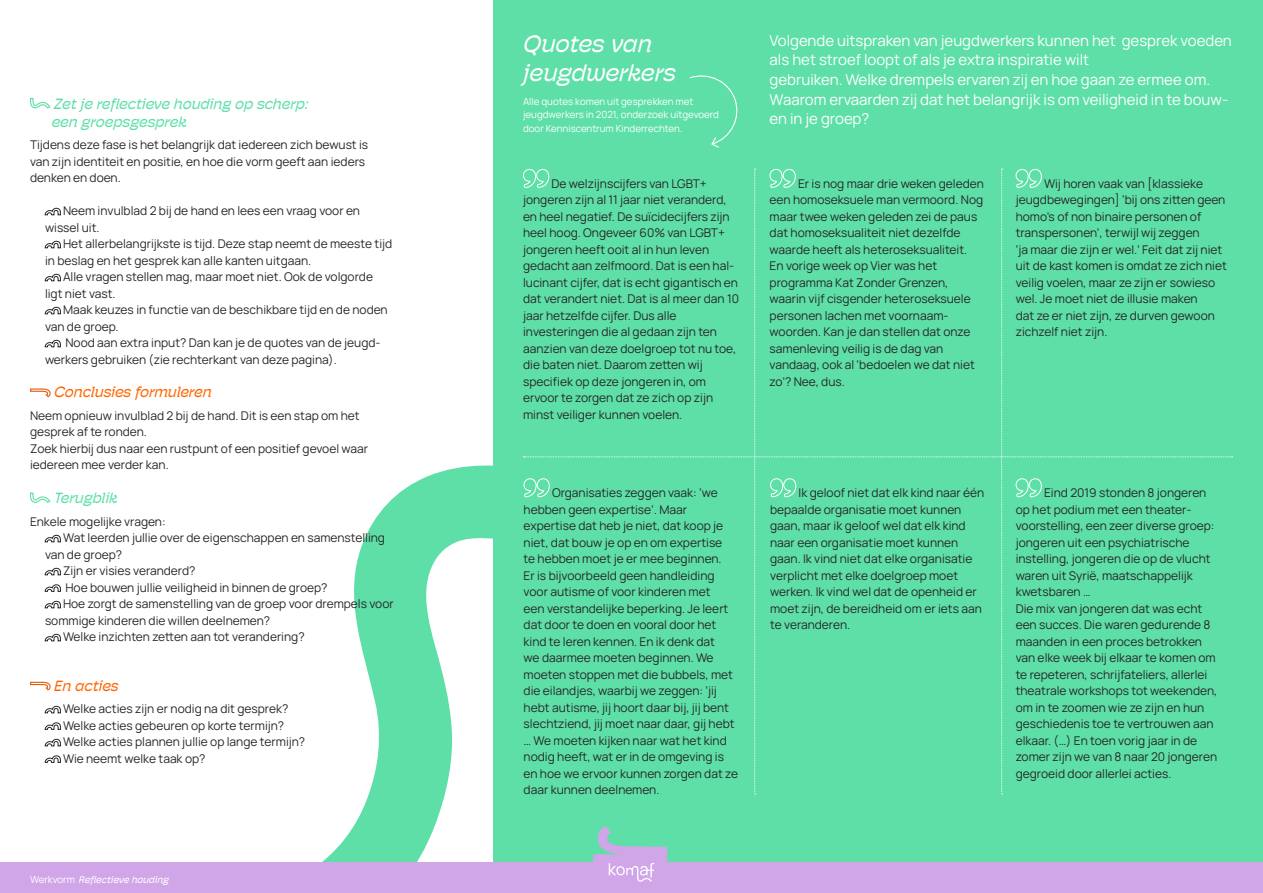
<style>
.page{position:relative;width:1263px;height:893px;background:#fff}
.page>*{position:absolute;margin:0;border:0;box-sizing:border-box;transform-origin:0 0}
.t1{font:italic 24px/28.8px "Hoss Round";letter-spacing:-.01em;color:#fff}
.t2{font:200 15px/19.5px "Manrope";color:#fff}
.t3{font:italic 15px/18px "Hoss Round";letter-spacing:-.01em;color:#5edfa8}
.t4{font:italic 15px "Hoss Round";letter-spacing:-.01em;color:#f60}
.t5{font:200 12px/16.5px "Manrope";color:#262626}
.t6{font:200 9.75px/13.5px "Manrope";color:#fff}
.t7{font:italic 9.75px "Hoss Round";letter-spacing:-.015em;color:#fff}
.s1{font-family:"Manrope";font-weight:200;font-style:normal}
</style>
<div class="page">
<svg style="left:228px;top:465px;width:265px;height:398px"></svg>
<svg style="left:30px;top:97px;width:21px;height:12px"></svg>
<svg style="left:45px;top:208px;width:16px;height:7px"></svg>
<svg style="left:45px;top:241px;width:16px;height:7px"></svg>
<svg style="left:45px;top:274px;width:16px;height:7px"></svg>
<svg style="left:45px;top:307px;width:16px;height:7px"></svg>
<svg style="left:45px;top:340px;width:16px;height:7px"></svg>
<svg style="left:30px;top:388px;width:21px;height:10px"></svg>
<svg style="left:30px;top:492px;width:21px;height:11px"></svg>
<svg style="left:45px;top:535px;width:16px;height:7px"></svg>
<svg style="left:45px;top:568px;width:16px;height:7px"></svg>
<svg style="left:45px;top:584px;width:16px;height:8px"></svg>
<svg style="left:45px;top:601px;width:16px;height:7px"></svg>
<svg style="left:45px;top:634px;width:16px;height:7px"></svg>
<svg style="left:30px;top:681px;width:21px;height:10px"></svg>
<svg style="left:45px;top:706px;width:16px;height:7px"></svg>
<svg style="left:45px;top:722px;width:16px;height:8px"></svg>
<svg style="left:45px;top:739px;width:16px;height:7px"></svg>
<svg style="left:45px;top:755px;width:16px;height:8px"></svg>
<div style="left:493px;top:0;width:770px;height:877px;background:#5edfa8"></div>
<svg style="left:523px;top:169px;width:709px;height:625px"></svg>
<svg style="left:689px;top:75px;width:49px;height:73px"></svg>
<div style="left:0;top:863px;width:1263px;height:30px;background:#d1a6e9"></div>
<svg style="left:593px;top:826px;width:76px;height:56px"></svg>
<p class="t3" style="left:52px;top:94px;width:258px">Zet je reflectieve houding op scherp: een groepsgesprek</p>
<p class="t5" style="left:30px;top:136px;width:340px">Tijdens deze fase is het belangrijk dat iedereen zich bewust is van zijn identiteit en positie, en hoe die vorm geeft aan ieders denken en doen.</p>
<p class="t5" style="left:45px;top:202px;width:317px;text-indent:18px">Neem invulblad 2 bij de hand en lees een vraag voor en wissel uit.</p>
<p class="t5" style="left:63px;top:235px;width:331px">Het allerbelangrijkste is tijd. Deze stap neemt de meeste tijd</p>
<p class="t5" style="left:45px;top:251px;width:268px">in beslag en het gesprek kan alle kanten uitgaan.</p>
<p class="t5" style="left:63px;top:268px;width:311px">Alle vragen stellen mag, maar moet niet. Ook de volgorde</p>
<p class="t5" style="left:45px;top:284px;width:72px">ligt niet vast.</p>
<p class="t5" style="left:63px;top:301px;width:326px">Maak keuzes in functie van de beschikbare tijd en de noden</p>
<p class="t5" style="left:45px;top:317px;width:75px">van de groep.</p>
<p class="t5" style="left:65px;top:334px;width:317px">Nood aan extra input? Dan kan je de quotes van de jeugd-</p>
<p class="t5" style="left:45px;top:350px;width:293px">werkers gebruiken (zie rechterkant van deze pagina).</p>
<p class="t4" style="left:54px;top:384px;width:159px">Conclusies formuleren</p>
<p class="t5" style="left:30px;top:407px;width:340px">Neem opnieuw invulblad 2 bij de hand. Dit is een stap om het gesprek af te ronden.<br>Zoek hierbij dus naar een rustpunt of een positief gevoel waar iedereen mee verder kan.</p>
<p class="t3" style="left:54px;top:489px;width:65px">Terugblik</p>
<p class="t5" style="left:30px;top:512px;width:137px">Enkele mogelijke vragen:</p>
<p class="t5" style="left:63px;top:529px;width:323px">Wat leerden jullie over de eigenschappen en samenstelling</p>
<p class="t5" style="left:45px;top:545px;width:79px">van de groep?</p>
<p class="t5" style="left:63px;top:562px;width:134px">Zijn er visies veranderd?</p>
<p class="t5" style="left:65px;top:578px;width:264px">Hoe bouwen jullie veiligheid in binnen de groep?</p>
<p class="t5" style="left:63px;top:595px;width:332px">Hoe zorgt de samenstelling van de groep voor drempels voor</p>
<p class="t5" style="left:45px;top:611px;width:227px">sommige kinderen die willen deelnemen?</p>
<p class="t5" style="left:63px;top:628px;width:243px">Welke inzichten zetten aan tot verandering?</p>
<p class="t4" style="left:54px;top:677px;width:66px">En acties</p>
<p class="t5" style="left:63px;top:700px;width:244px">Welke acties zijn er nodig na dit gesprek?<br>Welke acties gebeuren op korte termijn?<br>Welke acties plannen jullie op lange termijn?<br>Wie neemt welke taak op?</p>
<p class="t7" style="left:30px;top:874px;width:140px"><span class="s1">Werkvorm</span> Reflectieve houding</p>
<h1 class="t1" style="left:523px;top:30px;width:154px">Quotes van jeugdwerkers</h1>
<p class="t2" style="left:770px;top:30px;width:464px">Volgende uitspraken van jeugdwerkers kunnen het gesprek voeden als het stroef loopt of als je extra inspiratie wilt<br>gebruiken. Welke drempels ervaren zij en hoe gaan ze ermee om.<br>Waarom ervaarden zij dat het belangrijk is om veiligheid in te bouw&shy;en in je groep?</p>
<p class="t6" style="left:523px;top:94px;width:197px">Alle quotes komen uit gesprekken met jeugdwerkers in 2021, onderzoek uitgevoerd door Kenniscentrum Kinderrechten.</p>
<p class="t5" style="left:523px;top:175px;width:217px;text-indent:28px">De welzijnscijfers van LGBT+ jongeren zijn al 11 jaar niet veranderd, en heel negatief. De suïcidecijfers zijn heel hoog. Ongeveer 60% van LGBT+ jongeren heeft ooit al in hun leven gedacht aan zelfmoord. Dat is een hal&shy;lucinant cijfer, dat is echt gigantisch en dat verandert niet. Dat is al meer dan 10 jaar hetzelfde cijfer. Dus alle investeringen die al gedaan zijn ten aanzien van deze doelgroep tot nu toe, die baten niet. Daarom zetten wij specifiek op deze jongeren in, om ervoor te zorgen dat ze zich op zijn minst veiliger kunnen voelen.</p>
<p class="t5" style="left:524px;top:484px;width:216px;text-indent:28px">Organisaties zeggen vaak: ‘we hebben geen expertise’. Maar expertise dat heb je niet, dat koop je niet, dat bouw je op en om expertise<br>te hebben moet je er mee beginnen.<br>Er is bijvoorbeeld geen handleiding voor autisme of voor kinderen met<br>een verstandelijke beperking. Je leert dat door te doen en vooral door het kind te leren kennen. En ik denk dat<br>we daarmee moeten beginnen. We moeten stoppen met die bubbels, met die eilandjes, waarbij we zeggen: ‘jij hebt autisme, jij hoort daar bij, jij bent slechtziend, jij moet naar daar, gij hebt … We moeten kijken naar wat het kind nodig heeft, wat er in de omgeving is en hoe we ervoor kunnen zorgen dat ze daar kunnen deelnemen.</p>
<p class="t5" style="left:770px;top:175px;width:216px;text-indent:28px">Er is nog maar drie weken geleden een homoseksuele man vermoord. Nog maar twee weken geleden zei de paus dat homoseksualiteit niet dezelfde waarde heeft als heteroseksualiteit.<br>En vorige week op Vier was het programma Kat Zonder Grenzen, waarin vijf cisgender heteroseksuele personen lachen met voornaam&shy;woorden. Kan je dan stellen dat onze samenleving veilig is de dag van vandaag, ook al ‘bedoelen we dat niet zo’? Nee, dus.</p>
<p class="t5" style="left:1016px;top:175px;width:213px;text-indent:28px">Wij horen vaak van [klassieke jeugdbewegingen] ‘bij ons zitten geen homo’s of non binaire personen of transpersonen’, terwijl wij zeggen<br>‘ja maar die zijn er wel.’ Feit dat zij niet uit de kast komen is omdat ze zich niet veilig voelen, maar ze zijn er sowieso wel. Je moet niet de illusie maken<br>dat ze er niet zijn, ze durven gewoon zichzelf niet zijn.</p>
<p class="t5" style="left:770px;top:484px;width:216px;text-indent:28px">Ik geloof niet dat elk kind naar één bepaalde organisatie moet kunnen gaan, maar ik geloof wel dat elk kind naar een organisatie moet kunnen gaan. Ik vind niet dat elke organisatie verplicht met elke doelgroep moet werken. Ik vind wel dat de openheid er moet zijn, de bereidheid om er iets aan te veranderen.</p>
<p class="t5" style="left:1016px;top:484px;width:203px;text-indent:28px">Eind 2019 stonden 8 jongeren op het podium met een theater&shy;voorstelling, een zeer diverse groep: jongeren uit een psychiatrische instelling, jongeren die op de vlucht waren uit Syrië, maatschappelijk kwetsbaren …<br>Die mix van jongeren dat was echt een succes. Die waren gedurende 8 maanden in een proces betrokken van elke week bij elkaar te komen om te repeteren, schrijfateliers, allerlei theatrale workshops tot weekenden, om in te zoomen wie ze zijn en hun geschiedenis toe te vertrouwen aan elkaar. (…) En toen vorig jaar in de zomer zijn we van 8 naar 20 jongeren gegroeid door allerlei acties.</p>
</div>
